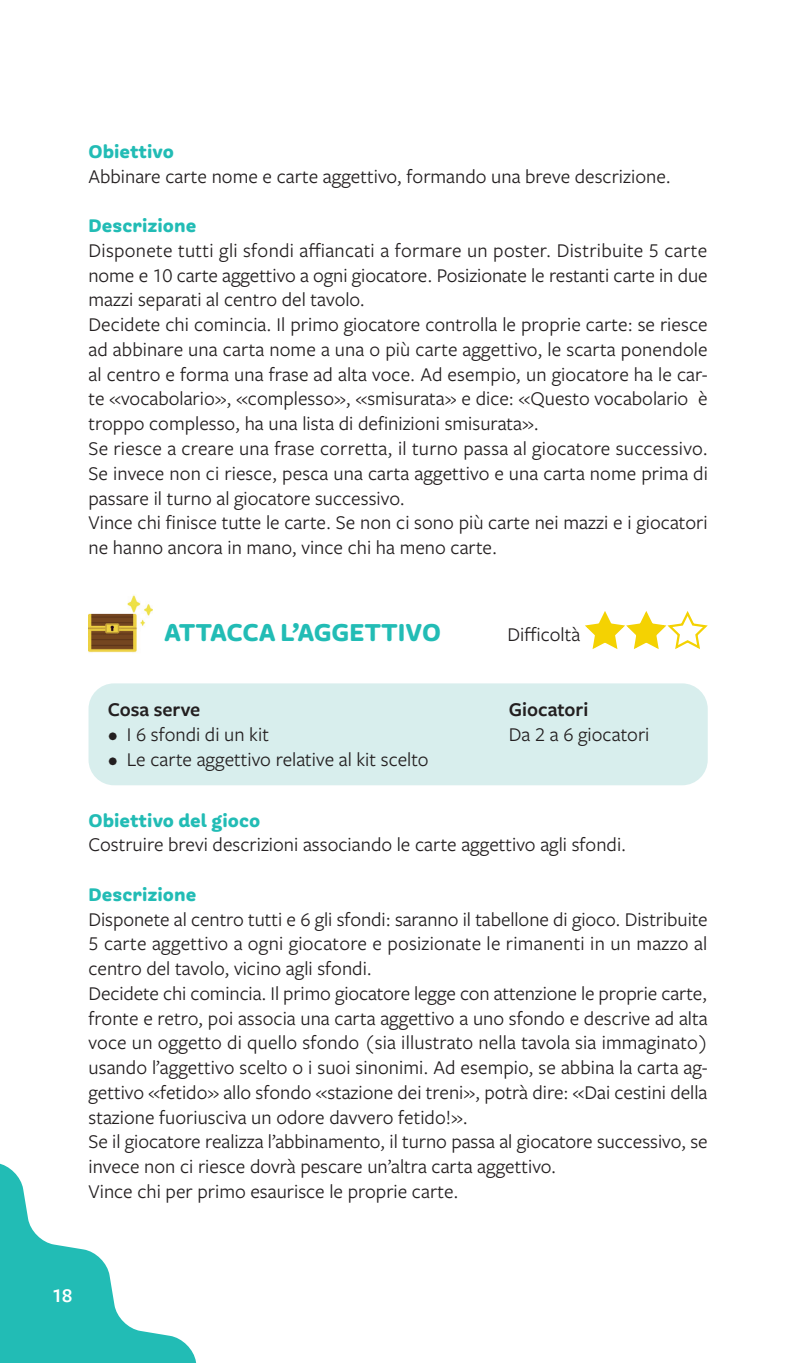
<style>
.page{position:relative;width:796px;height:1363px;background:#fff}
.page>*{position:absolute;margin:0;border:0;box-sizing:border-box;transform-origin:0 0}
.t1{font:700 27px "Freight Round Pro";color:#22bcb5}
.t2{font:20.25px/24.8px "Freight Sans Pro";color:#231f20}
.t3{font:700 20.25px "Freight Round Pro";color:#22bcb5}
.t4{font:600 20.25px "Freight Sans Pro";color:#231f20}
.t5{font:600 20.25px "Freight Sans Pro";color:#fff}
</style>
<div class="page">
<img style="left:88px;top:595px;width:64px;height:58px">
<svg style="left:585px;top:611px;width:123px;height:38px"></svg>
<div style="left:88px;top:683px;width:619px;height:102px;background:#d8eeed;border-radius:26px"></div>
<svg style="left:0;top:1163px;width:197px;height:200px"></svg>
<p class="t3" style="left:88px;top:139px;width:87px">Obiettivo</p>
<p class="t2" style="left:88px;top:163px;width:583px">Abbinare carte nome e carte aggettivo, formando una breve descrizione.</p>
<p class="t3" style="left:88px;top:213px;width:109px">Descrizione</p>
<p class="t2" style="left:88px;top:237px;width:620px">Disponete tutti gli sfondi affiancati a formare un poster. Distribuite 5 carte nome e 10 carte aggettivo a ogni giocatore. Posizionate le restanti carte in due mazzi separati al centro del tavolo.<br>Decidete chi comincia. Il primo giocatore controlla le proprie carte: se riesce ad abbinare una carta nome a una o più carte aggettivo, le scarta ponendole al centro e forma una frase ad alta voce. Ad esempio, un giocatore ha le car&shy;te «vocabolario», «complesso», «smisurata» e dice: «Questo vocabolario è troppo complesso, ha una lista di definizioni smisurata».<br>Se riesce a creare una frase corretta, il turno passa al giocatore successivo.<br>Se invece non ci riesce, pesca una carta aggettivo e una carta nome prima di passare il turno al giocatore successivo.<br>Vince chi finisce tutte le carte. Se non ci sono più carte nei mazzi e i giocatori ne hanno ancora in mano, vince chi ha meno carte.</p>
<h1 class="t1" style="left:164px;top:616px;width:278px">ATTACCA L’AGGETTIVO</h1>
<p class="t2" style="left:507px;top:621px;width:74px">Difficoltà</p>
<p class="t4" style="left:108px;top:696px;width:94px">Cosa serve</p>
<p class="t2" style="left:108px;top:721px;width:163px">• I 6 sfondi di un kit</p>
<p class="t2" style="left:108px;top:746px;width:322px">• Le carte aggettivo relative al kit scelto</p>
<p class="t4" style="left:508px;top:696px;width:81px">Giocatori</p>
<p class="t2" style="left:508px;top:721px;width:142px">Da 2 a 6 giocatori</p>
<p class="t3" style="left:88px;top:807px;width:173px">Obiettivo del gioco</p>
<p class="t2" style="left:88px;top:831px;width:539px">Costruire brevi descrizioni associando le carte aggettivo agli sfondi.</p>
<p class="t3" style="left:88px;top:882px;width:109px">Descrizione</p>
<p class="t2" style="left:88px;top:905px;width:621px">Disponete al centro tutti e 6 gli sfondi: saranno il tabellone di gioco. Distribuite 5 carte aggettivo a ogni giocatore e posizionate le rimanenti in un mazzo al centro del tavolo, vicino agli sfondi.<br>Decidete chi comincia. Il primo giocatore legge con attenzione le proprie carte, fronte e retro, poi associa una carta aggettivo a uno sfondo e descrive ad alta voce un oggetto di quello sfondo (sia illustrato nella tavola sia immaginato) usando l’aggettivo scelto o i suoi sinonimi. Ad esempio, se abbina la carta ag&shy;gettivo «fetido» allo sfondo «stazione dei treni», potrà dire: «Dai cestini della stazione fuoriusciva un odore davvero fetido!».<br>Se il giocatore realizza l’abbinamento, il turno passa al giocatore successivo, se invece non ci riesce dovrà pescare un’altra carta aggettivo.<br>Vince chi per primo esaurisce le proprie carte.</p>
<p class="t5" style="left:52px;top:1281px;width:22px">18</p>
</div>
